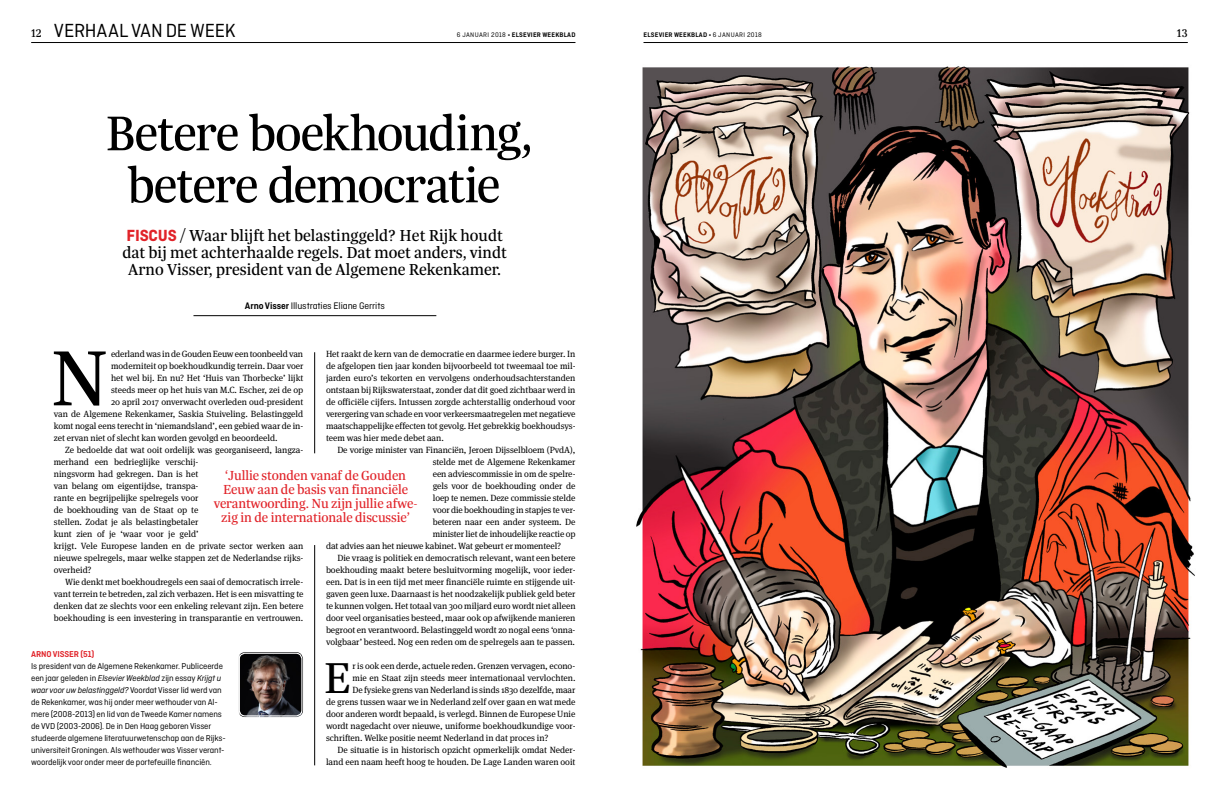
<style>
.page{position:relative;width:1219px;height:808px;background:#fff}
.page>*{position:absolute;margin:0;border:0;box-sizing:border-box;transform-origin:0 0}
.t1{font:83.3px "Trola";color:#000}
.t2{font:52px/52px "Trola";letter-spacing:-.03em;color:#000;text-align:center}
.t3{font:46.2px "Trola";color:#000}
.t4{font:20px "Ciutadella";letter-spacing:-.01em;color:#000}
.t5{font:17px/17px "Trola";color:#000;text-align:center}
.t6{font:14px/14px "Trola";letter-spacing:-.01em;color:#e12329;text-align:center}
.t7{font:12px "Trola";color:#000}
.t8{font:10px "Ciutadella";letter-spacing:-.01em;color:#000}
.t9{font:9px/12px "Meta Serif";color:#000;text-align:justify}
.t10{font:9px/12px "Ciutadella";letter-spacing:-.01em;color:#000}
.t11{font:600 9px "Ciutadella";letter-spacing:-.01em;color:#e12329}
.t12{font:600 7px "Ciutadella";letter-spacing:.03em;color:#000}
.s1{font-family:"Trola";font-size:12px}
.s2{font-weight:400}
.s3{font-weight:700}
.s4{font-family:"Ciutadella";font-weight:700;color:#e12329}
.s5{font-family:"Ciutadella";font-weight:300}
.s6{font-weight:600}
.s7{font-style:italic}
</style>
<div class="page">
<hr style="left:31px;top:42px;width:544px;height:1px;background:#000">
<hr style="left:643px;top:42px;width:545px;height:1px;background:#000">
<hr style="left:314px;top:545px;width:1px;height:220px;background:#000">
<hr style="left:314px;top:352px;width:1px;height:101px;background:#000">
<img style="left:636px;top:66px;width:559px;height:702px">
<img style="left:240px;top:652px;width:63px;height:65px">
<div style="left:236px;top:650px;width:69px;height:69px;border:1px solid #fff;border-radius:8px"></div>
<div style="left:239px;top:653px;width:63px;height:63px;border:1px solid #fff;border-radius:6px"></div>
<hr style="left:193px;top:315px;width:243px;height:1px;background:#000">
<h3 class="t4" style="left:31px;top:19px;width:206px"><span class="s1">12</span> VERHAAL VAN DE WEEK</h3>
<p class="t12" style="left:457px;top:31px;width:120px"><span class="s2">6 JANUARI 2018</span> <span class="s3">•</span> ELSEVIER WEEKBLAD</p>
<p class="t12" style="left:643px;top:31px;width:120px">ELSEVIER WEEKBLAD <span class="s3">•</span> <span class="s2">6 JANUARI 2018</span></p>
<h3 class="t7" style="left:1177px;top:25px;width:12px">13</h3>
<h2 class="t2" style="left:105px;top:106px;width:429px">Betere boekhouding, betere democratie</h2>
<h3 class="t5" style="left:122px;top:227px;width:386px"><span class="s4">FISCUS</span><span class="s5">/</span> Waar blijft het belastinggeld? Het Rijk houdt dat bij met achterhaalde regels. Dat moet anders, vindt<br>Arno Visser, president van de Algemene Rekenkamer.</h3>
<p class="t8" style="left:245px;top:301px;width:141px"><span class="s6">Arno Visser</span> Illustraties Eliane Gerrits</p>
<h1 class="t1" style="left:50px;top:324px;width:60px">N</h1>
<p class="t9" style="left:111px;top:348px;width:194px">ederland was in de Gouden Eeuw een toonbeeld van</p>
<p class="t9" style="left:326px;top:348px;width:251px">Het raakt de kern van de democratie en daarmee iedere burger. In de afgelopen tien jaar konden bijvoorbeeld tot tweemaal toe mil&shy;jarden euro’s tekorten en vervolgens onderhoudsachterstanden ontstaan bij Rijkswaterstaat, zonder dat dit goed zichtbaar werd in de officiële cijfers. Intussen zorgde achterstallig onderhoud voor verergering van schade en voor verkeersmaatregelen met negatieve maatschappelijke effecten tot gevolg. Het gebrekkig boekhoudsys&shy;teem was hier mede debet aan.</p>
<p class="t9" style="left:337px;top:444px;width:240px">De vorige minister van Financiën, Jeroen Dijsselbloem (PvdA),</p>
<p class="t9" style="left:433px;top:456px;width:144px">stelde met de Algemene Rekenkamer</p>
<p class="t9" style="left:433px;top:468px;width:144px">een adviescommissie in om de spelre-</p>
<p class="t9" style="left:433px;top:480px;width:144px">gels voor de boekhouding onder de</p>
<p class="t9" style="left:433px;top:492px;width:144px">loep te nemen. Deze commissie stelde</p>
<p class="t9" style="left:433px;top:504px;width:144px">voor die boekhouding in stapjes te ver-</p>
<p class="t9" style="left:433px;top:516px;width:144px">beteren naar een ander systeem. De</p>
<p class="t9" style="left:433px;top:528px;width:144px">minister liet de inhoudelijke reactie op</p>
<p class="t9" style="left:326px;top:540px;width:237px">dat advies aan het nieuwe kabinet. Wat gebeurt er momenteel?</p>
<p class="t9" style="left:337px;top:552px;width:240px">Die vraag is politiek en democratisch relevant, want een betere</p>
<p class="t9" style="left:326px;top:564px;width:251px">boekhouding maakt betere besluitvorming mogelijk, voor ieder-</p>
<p class="t9" style="left:326px;top:576px;width:251px">een. Dat is in een tijd met meer financiële ruimte en stijgende uit-</p>
<p class="t9" style="left:326px;top:588px;width:251px">gaven geen luxe. Daarnaast is het noodzakelijk publiek geld beter</p>
<p class="t9" style="left:326px;top:600px;width:251px">te kunnen volgen. Het totaal van 300 miljard euro wordt niet alleen</p>
<p class="t9" style="left:326px;top:612px;width:251px">door veel organisaties besteed, maar ook op afwijkende manieren</p>
<p class="t9" style="left:326px;top:624px;width:251px">begroot en verantwoord. Belastinggeld wordt zo nogal eens ‘onna-</p>
<p class="t9" style="left:326px;top:636px;width:250px">volgbaar’ besteed. Nog een reden om de spelregels aan te passen.</p>
<h3 class="t3" style="left:324px;top:648px;width:29px">E</h3>
<p class="t9" style="left:353px;top:660px;width:224px">r is ook een derde, actuele reden. Grenzen vervagen, econo-</p>
<p class="t9" style="left:111px;top:360px;width:194px">moderniteit op boekhoudkundig terrein. Daar voer</p>
<p class="t9" style="left:111px;top:372px;width:194px">het wel bij. En nu? Het ‘Huis van Thorbecke’ lijkt</p>
<p class="t9" style="left:111px;top:384px;width:194px">steeds meer op het huis van M.C. Escher, zei de op</p>
<p class="t9" style="left:111px;top:396px;width:194px">20 april 2017 onverwacht overleden oud-president</p>
<p class="t9" style="left:54px;top:408px;width:251px">van de Algemene Rekenkamer, Saskia Stuiveling. Belastinggeld</p>
<p class="t9" style="left:54px;top:420px;width:251px">komt nogal eens terecht in ‘niemandsland’, een gebied waar de in-</p>
<p class="t9" style="left:54px;top:432px;width:225px">zet ervan niet of slecht kan worden gevolgd en beoordeeld.</p>
<p class="t9" style="left:65px;top:444px;width:240px">Ze bedoelde dat wat ooit ordelijk was georganiseerd, langza-</p>
<p class="t9" style="left:54px;top:456px;width:146px">merhand een bedrieglijke verschij-</p>
<p class="t9" style="left:54px;top:468px;width:146px">ningsvorm had gekregen. Dan is het</p>
<p class="t9" style="left:54px;top:480px;width:146px">van belang om eigentijdse, transpa-</p>
<p class="t9" style="left:54px;top:492px;width:146px">rante en begrijpelijke spelregels voor</p>
<p class="t9" style="left:54px;top:504px;width:146px">de boekhouding van de Staat op te</p>
<p class="t9" style="left:54px;top:516px;width:146px">stellen. Zodat je als belastingbetaler</p>
<p class="t9" style="left:54px;top:528px;width:146px">kunt zien of je ‘waar voor je geld’</p>
<p class="t9" style="left:54px;top:540px;width:251px">krijgt. Vele Europese landen en de private sector werken aan</p>
<p class="t9" style="left:54px;top:552px;width:251px">nieuwe spelregels, maar welke stappen zet de Nederlandse rijks-</p>
<p class="t9" style="left:54px;top:564px;width:39px">overheid?</p>
<p class="t9" style="left:65px;top:576px;width:240px">Wie denkt met boekhoudregels een saai of democratisch irrele-</p>
<p class="t9" style="left:54px;top:588px;width:251px">vant terrein te betreden, zal zich verbazen. Het is een misvatting te</p>
<p class="t9" style="left:54px;top:600px;width:251px">denken dat ze slechts voor een enkeling relevant zijn. Een betere</p>
<p class="t9" style="left:54px;top:612px;width:251px">boekhouding is een investering in transparantie en vertrouwen.</p>
<h3 class="t6" style="left:214px;top:468px;width:205px">‘Jullie stonden vanaf de Gouden Eeuw aan de basis van financiële verantwoording. Nu zijn jullie afwe&shy;zig in de internationale discussie’</h3>
<p class="t11" style="left:31px;top:649px;width:65px">ARNO VISSER (51)</p>
<p class="t10" style="left:31px;top:660px;width:196px">Is president van de Algemene Rekenkamer. Publiceerde een jaar geleden in <span class="s7">Elsevier Weekblad</span> zijn essay <span class="s7">Krijgt u waar voor uw belastinggeld?</span> Voordat Visser lid werd van de Rekenkamer, was hij onder meer wethouder van Al&shy;mere (2008-2013) en lid van de Tweede Kamer namens de VVD (2003-2006). De in Den Haag geboren Visser studeerde algemene literatuurwetenschap aan de Rijks&shy;universiteit Groningen. Als wethouder was Visser verant&shy;woordelijk voor onder meer de portefeuille financiën.</p>
<p class="t9" style="left:353px;top:672px;width:224px">mie en Staat zijn steeds meer internationaal vervlochten.</p>
<p class="t9" style="left:353px;top:684px;width:224px">De fysieke grens van Nederland is sinds 1830 dezelfde, maar</p>
<p class="t9" style="left:326px;top:696px;width:251px">de grens tussen waar we in Nederland zelf over gaan en wat mede</p>
<p class="t9" style="left:326px;top:708px;width:251px">door anderen wordt bepaald, is verlegd. Binnen de Europese Unie</p>
<p class="t9" style="left:326px;top:720px;width:251px">wordt nagedacht over nieuwe, uniforme boekhoudkundige voor-</p>
<p class="t9" style="left:326px;top:732px;width:224px">schriften. Welke positie neemt Nederland in dat proces in?</p>
<p class="t9" style="left:337px;top:744px;width:240px">De situatie is in historisch opzicht opmerkelijk omdat Neder-</p>
<p class="t9" style="left:326px;top:756px;width:251px">land een naam heeft hoog te houden. De Lage Landen waren ooit</p>
</div>
